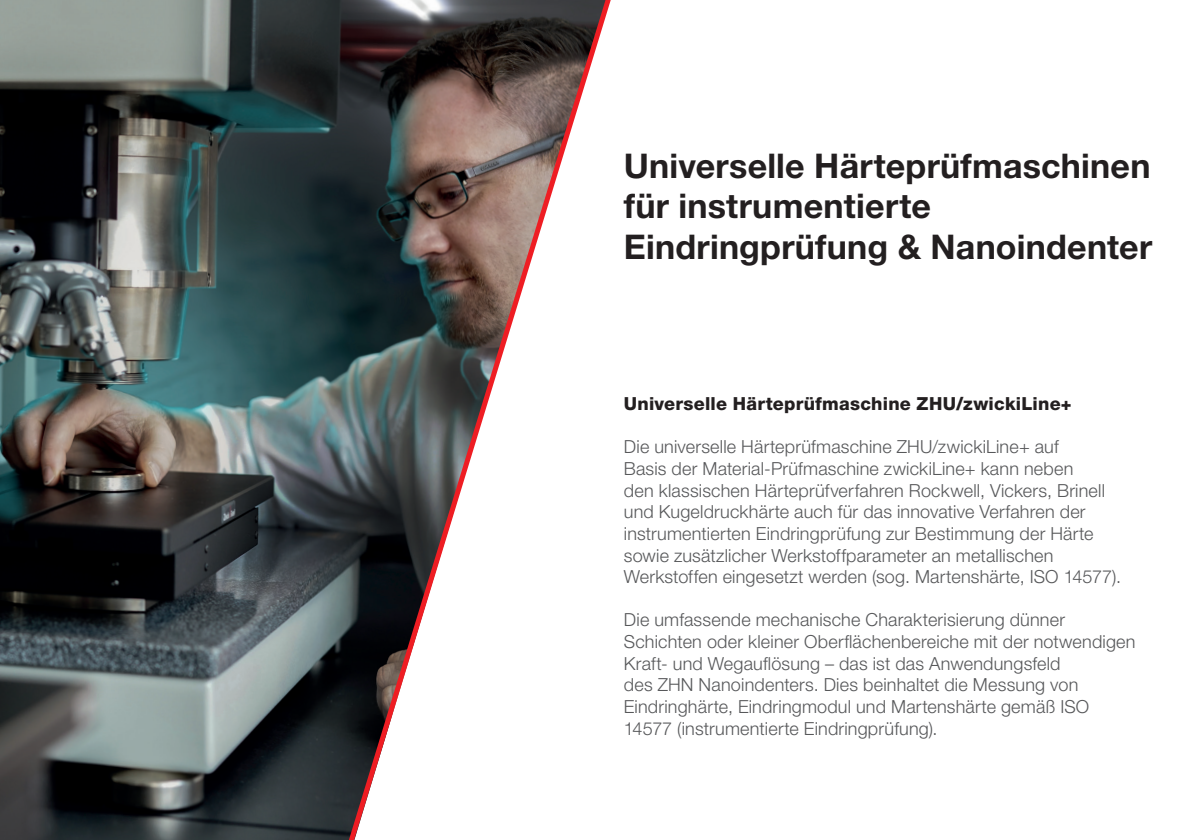
<style>
.page{position:relative;width:1191px;height:840px;background:#fff}
.page>*{position:absolute;margin:0;border:0;box-sizing:border-box;transform-origin:0 0}
.t1{font:700 34px/40.8px "Helvetica Neue LT Std";letter-spacing:.005em;color:#231f20}
.Absatzformat_1{font:300 18px/21.6px "Helvetica Neue LT Std";letter-spacing:.01em;color:#57585a}
.t2{font:800 18px "Helvetica Neue LT Std";letter-spacing:.015em;color:#231f20}
</style>
<div class="page">
<img style="left:0;top:0;width:314px;height:839px">
<svg style="left:314px;top:0;width:297px;height:839px"></svg>
<p class="t1" style="left:624px;top:144px;width:528px">Universelle Härteprüfmaschinen für instrumentierte</p>
<p class="t1" style="left:624px;top:226px;width:530px">Eindringprüfung &amp; Nanoindenter</p>
<p class="t2" style="left:624px;top:393px;width:449px">Universelle Härteprüfmaschine ZHU/zwickiLine+</p>
<p class="Absatzformat_1" style="left:624px;top:435px;width:499px">Die universelle Härteprüfmaschine ZHU/zwickiLine+ auf<br>Basis der Material-Prüfmaschine zwickiLine+ kann neben<br>den klassischen Härteprüfverfahren Rockwell, Vickers, Brinell und Kugeldruckhärte auch für das innovative Verfahren der instrumentierten Eindringprüfung zur Bestimmung der Härte sowie zusätzlicher Werkstoffparameter an metallischen Werkstoffen eingesetzt werden (sog. Martenshärte, ISO 14577).</p>
<p class="Absatzformat_1" style="left:624px;top:608px;width:513px">Die umfassende mechanische Charakterisierung dünner Schichten oder kleiner Oberflächenbereiche mit der notwendigen Kraft- und Wegauflösung – das ist das Anwendungsfeld<br>des ZHN Nanoindenters. Dies beinhaltet die Messung von Eindringhärte, Eindringmodul und Martenshärte gemäß ISO 14577 (instrumentierte Eindringprüfung).</p>
</div>
